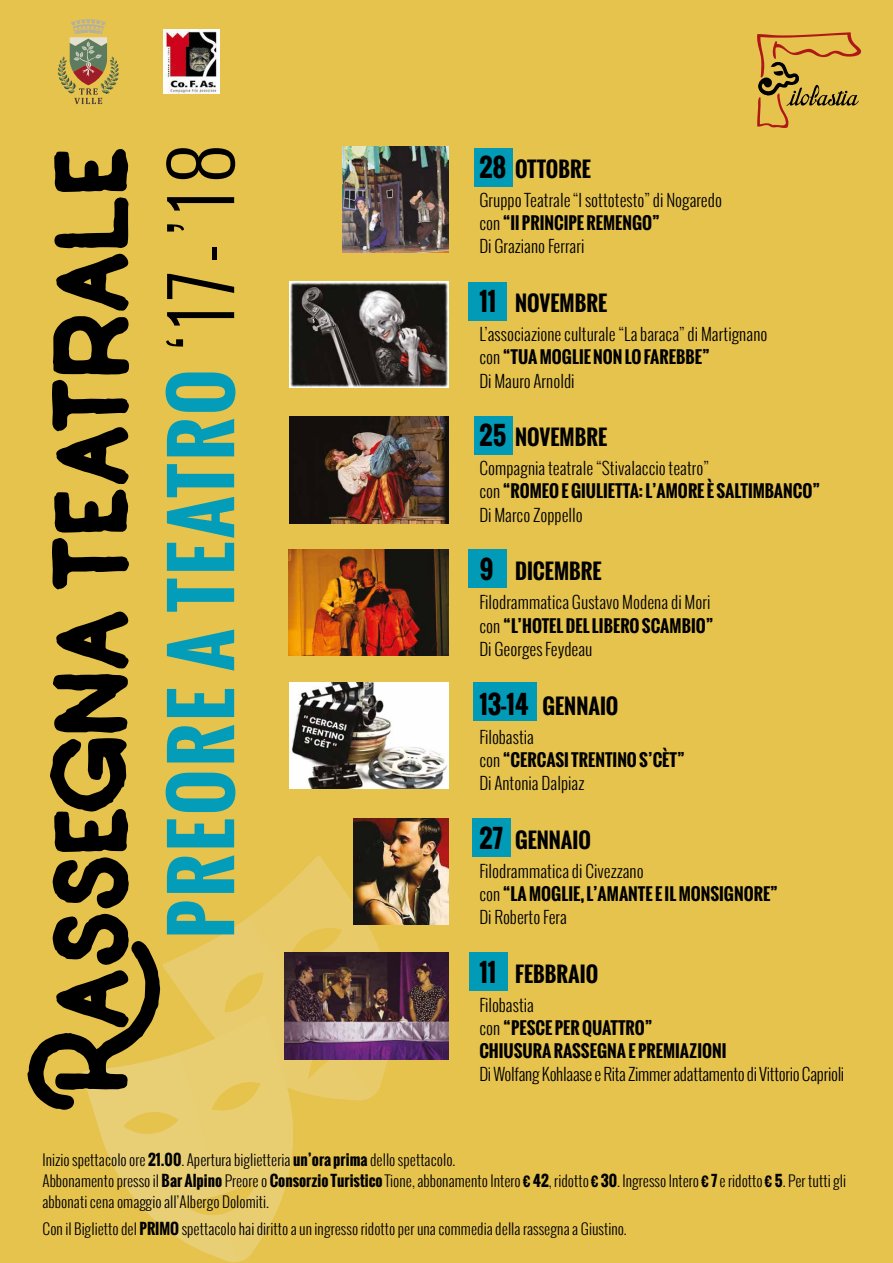
<style>
.page{position:relative;width:893px;height:1263px;background:#e6c34d}
.page>*{position:absolute;margin:0;border:0;box-sizing:border-box;transform-origin:0 0}
.t1{font:134.4px "Rumbell";letter-spacing:-.03em;color:#000}
.t2{font:700 76.5px "Oswald";letter-spacing:.04em;color:#039db9}
.t3{font:700 21px "Oswald";color:#000}
.t4{font:300 16.8px/23.1px "Oswald";color:#000}
.t5{font:700 16.8px/23.1px "Oswald";color:#000}
.t6{font:300 16.8px "Oswald";letter-spacing:-.02em;color:#000}
.t7{font:300 15px/21px "Oswald";color:#000}
.s1{font-weight:300;font-size:79.8px;color:#000}
.s2{font-size:25.2px}
.s3{font-weight:700}
.s4{font-weight:300}
</style>
<div class="page">
<svg style="left:163px;top:855px;width:237px;height:205px"></svg>
<svg style="left:82px;top:1015px;width:153px;height:248px"></svg>
<svg style="left:179px;top:856px;width:218px;height:406px"></svg>
<div style="left:474px;top:148px;width:38px;height:38px;background:#029bb7"></div>
<div style="left:469px;top:283px;width:38px;height:38px;background:#029bb7"></div>
<div style="left:474px;top:417px;width:38px;height:38px;background:#029bb7"></div>
<div style="left:469px;top:550px;width:38px;height:38px;background:#029bb7"></div>
<div style="left:470px;top:953px;width:38px;height:38px;background:#029bb7"></div>
<div style="left:472px;top:818px;width:39px;height:39px;background:#029bb7"></div>
<div style="left:472px;top:682px;width:64px;height:39px;background:#029bb7"></div>
<svg style="left:757px;top:32px;width:104px;height:96px"></svg>
<img style="left:164px;top:30px;width:55px;height:63px">
<svg style="left:58px;top:19px;width:61px;height:85px"></svg>
<img style="left:290px;top:282px;width:159px;height:106px">
<img style="left:289px;top:550px;width:160px;height:106px">
<img style="left:285px;top:953px;width:164px;height:106px">
<img style="left:343px;top:147px;width:106px;height:106px">
<img style="left:289px;top:417px;width:160px;height:106px">
<img style="left:354px;top:818px;width:95px;height:107px">
<img style="left:289px;top:682px;width:160px;height:107px">
<h2 class="t2" style="left:145px;top:938px;width:796px;rotate:-90deg">PREORE A TEATRO <span class="s1">‘17-’18</span></h2>
<h1 class="t1" style="left:6px;top:1114px;width:972px;rotate:-90deg">Rassegna Teatrale</h1>
<p class="t3" style="left:479px;top:154px;width:113px"><span class="s2">28</span> OTTOBRE</p>
<p class="t4" style="left:479px;top:189px;width:244px">Gruppo Teatrale “I sottotesto” di Nogaredo con <span class="s3">“Il PRINCIPE REMENGO”<br></span>Di Graziano Ferrari</p>
<p class="t3" style="left:479px;top:288px;width:129px"><span class="s2">11</span> NOVEMBRE</p>
<p class="t4" style="left:479px;top:323px;width:290px">L’associazione culturale “La baraca” di Martignano con <span class="s3">“TUA MOGLIE NON LO FAREBBE”<br></span>Di Mauro Arnoldi</p>
<p class="t3" style="left:479px;top:422px;width:129px"><span class="s2">25</span> NOVEMBRE</p>
<p class="t4" style="left:479px;top:457px;width:343px">Compagnia teatrale “Stivalaccio teatro”<br>con <span class="s3">“ROMEO E GIULIETTA: L’AMORE È SALTIMBANCO”<br></span>Di Marco Zoppello</p>
<p class="t3" style="left:479px;top:556px;width:124px"><span class="s2">9</span> DICEMBRE</p>
<p class="t4" style="left:479px;top:591px;width:236px">Filodrammatica Gustavo Modena di Mori con <span class="s3">“L’HOTEL DEL LIBERO SCAMBIO”<br></span>Di Georges Feydeau</p>
<p class="t3" style="left:479px;top:690px;width:141px"><span class="s2">13-14</span> GENNAIO</p>
<p class="t4" style="left:479px;top:725px;width:207px">Filobastia<br>con <span class="s3">“CERCASI TRENTINO S’CÈT”<br></span>Di Antonia Dalpiaz</p>
<p class="t3" style="left:479px;top:824px;width:113px"><span class="s2">27</span> GENNAIO</p>
<p class="t4" style="left:479px;top:859px;width:300px">Filodrammatica di Civezzano<br>con <span class="s3">“LA MOGLIE, L’AMANTE E IL MONSIGNORE”<br></span>Di Roberto Fera</p>
<p class="t3" style="left:479px;top:958px;width:120px"><span class="s2">11</span> FEBBRAIO</p>
<p class="t5" style="left:479px;top:993px;width:249px"><span class="s4">Filobastia<br>con</span> “PESCE PER QUATTRO”<br>CHIUSURA RASSEGNA E PREMIAZIONI</p>
<p class="t6" style="left:479px;top:1062px;width:366px">Di Wolfang Kohlaase e Rita Zimmer adattamento di Vittorio Caprioli</p>
<p class="t7" style="left:43px;top:1149px;width:805px">Inizio spettacolo ore <span class="s3">21.00</span>. Apertura biglietteria <span class="s3">un’ora prima</span> dello spettacolo.<br>Abbonamento presso il <span class="s3">Bar Alpino</span> Preore o <span class="s3">Consorzio Turistico</span> Tione, abbonamento Intero <span class="s3">€ 42</span>, ridotto <span class="s3">€ 30</span>. Ingresso Intero <span class="s3">€ 7</span> e ridotto <span class="s3">€ 5</span>. Per tutti gli abbonati cena omaggio all’Albergo Dolomiti.</p>
<p class="t7" style="left:43px;top:1218px;width:586px">Con il Biglietto del <span class="s3">PRIMO</span> spettacolo hai diritto a un ingresso ridotto per una commedia della rassegna a Giustino.</p>
</div>
